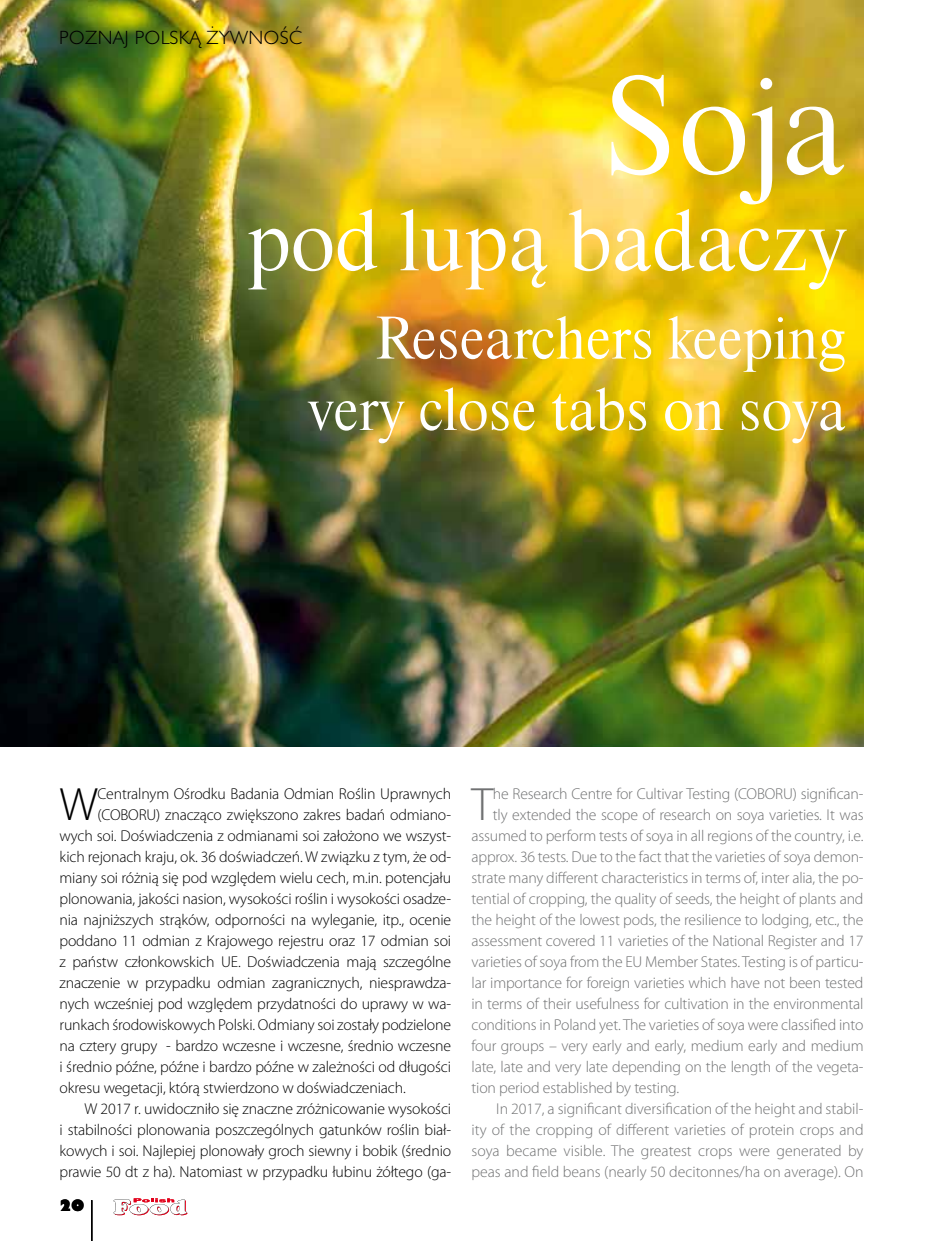
<style>
.page{position:relative;width:943px;height:1241px;background:#fff}
.page>*{position:absolute;margin:0;border:0;box-sizing:border-box;transform-origin:0 0}
.t1{font:129.5px "Dutch 801 Rm Hd PL";color:#fff}
.t2{font:80.5px "Dutch 801 Rm Hd PL";color:#fff}
.t3{font:56px/71.4px "Dutch 801 Rm Hd PL";color:#fff;text-align:right}
.t4{font:300 46.9px "Myriad Pro";color:#000}
.t5{font:300 46.9px "Myriad Pro";color:#707172}
.t6{font:300 17.5px "Humanst 521 Lt PL";letter-spacing:.03em;color:#000}
.t7{font:300 15.75px "Myriad Pro";letter-spacing:-.01em;color:#707172}
.t8{font:300 15.75px "Myriad Pro";letter-spacing:-.01em;color:#000}
.t9{font:14px "Humanst 521 U Bd PL";color:#000}
</style>
<div class="page">
<svg style="left:114px;top:1198px;width:73px;height:16px"></svg>
<hr style="left:91px;top:1199px;width:1px;height:41px;background:#000">
<img style="left:0;top:0;width:863px;height:746px">
<p class="t6" style="left:59px;top:25px;width:244px">POZNAJ POLSKĄ ŻYWNOŚĆ</p>
<h1 class="t1" style="left:602px;top:48px;width:245px">Soja</h1>
<h2 class="t2" style="left:247px;top:192px;width:600px">pod lupą badaczy</h2>
<h3 class="t3" style="left:308px;top:302px;width:539px">Researchers keeping very close tabs on soya</h3>
<h3 class="t4" style="left:60px;top:775px;width:40px">W</h3>
<p class="t8" style="left:98px;top:783px;width:355px">Centralnym Ośrodku Badania Odmian Roślin Uprawnych</p>
<p class="t8" style="left:98px;top:804px;width:355px">(COBORU) znacząco zwiększono zakres badań odmiano-</p>
<p class="t8" style="left:60px;top:825px;width:393px">wych soi. Doświadczenia z odmianami soi założono we wszyst-</p>
<p class="t8" style="left:60px;top:846px;width:393px">kich rejonach kraju, ok. 36 doświadczeń. W związku z tym, że od-</p>
<p class="t8" style="left:60px;top:867px;width:393px">miany soi różnią się pod względem wielu cech, m.in. potencjału</p>
<p class="t8" style="left:60px;top:888px;width:393px">plonowania, jakości nasion, wysokości roślin i wysokości osadze-</p>
<p class="t8" style="left:60px;top:909px;width:393px">nia najniższych strąków, odporności na wyleganie, itp., ocenie</p>
<p class="t8" style="left:60px;top:930px;width:393px">poddano 11 odmian z Krajowego rejestru oraz 17 odmian soi</p>
<p class="t8" style="left:60px;top:951px;width:393px">z państw członkowskich UE. Doświadczenia mają szczególne</p>
<p class="t8" style="left:60px;top:972px;width:393px">znaczenie w przypadku odmian zagranicznych, niesprawdza-</p>
<p class="t8" style="left:60px;top:993px;width:393px">nych wcześniej pod względem przydatności do uprawy w wa-</p>
<p class="t8" style="left:60px;top:1014px;width:393px">runkach środowiskowych Polski. Odmiany soi zostały podzielone</p>
<p class="t8" style="left:60px;top:1035px;width:393px">na cztery grupy - bardzo wczesne i wczesne, średnio wczesne</p>
<p class="t8" style="left:60px;top:1056px;width:393px">i średnio późne, późne i bardzo późne w zależności od długości</p>
<p class="t8" style="left:60px;top:1077px;width:348px">okresu wegetacji, którą stwierdzono w doświadczeniach.</p>
<p class="t8" style="left:84px;top:1098px;width:368px">W 2017 r. uwidoczniło się znaczne zróżnicowanie wysokości</p>
<p class="t8" style="left:60px;top:1119px;width:393px">i stabilności plonowania poszczególnych gatunków roślin biał-</p>
<p class="t8" style="left:60px;top:1140px;width:393px">kowych i soi. Najlepiej plonowały groch siewny i bobik (średnio</p>
<p class="t8" style="left:60px;top:1161px;width:393px">prawie 50 dt z ha). Natomiast w przypadku łubinu żółtego (ga-</p>
<p class="t9" style="left:60px;top:1195px;width:26px">20</p>
<h3 class="t5" style="left:471px;top:775px;width:23px">T</h3>
<p class="t7" style="left:493px;top:783px;width:372px">he Research Centre for Cultivar Testing (COBORU) significan-</p>
<p class="t7" style="left:493px;top:804px;width:372px">tly extended the scope of research on soya varieties. It was</p>
<p class="t7" style="left:471px;top:825px;width:393px">assumed to perform tests of soya in all regions of the country, i.e.</p>
<p class="t7" style="left:471px;top:846px;width:393px">approx. 36 tests. Due to the fact that the varieties of soya demon-</p>
<p class="t7" style="left:471px;top:867px;width:393px">strate many different characteristics in terms of, inter alia, the po-</p>
<p class="t7" style="left:471px;top:888px;width:393px">tential of cropping, the quality of seeds, the height of plants and</p>
<p class="t7" style="left:471px;top:909px;width:393px">the height of the lowest pods, the resilience to lodging, etc., the</p>
<p class="t7" style="left:471px;top:930px;width:393px">assessment covered 11 varieties of the National Register and 17</p>
<p class="t7" style="left:471px;top:951px;width:393px">varieties of soya from the EU Member States. Testing is of particu-</p>
<p class="t7" style="left:471px;top:972px;width:393px">lar importance for foreign varieties which have not been tested</p>
<p class="t7" style="left:471px;top:993px;width:393px">in terms of their usefulness for cultivation in the environmental</p>
<p class="t7" style="left:471px;top:1014px;width:393px">conditions in Poland yet. The varieties of soya were classified into</p>
<p class="t7" style="left:471px;top:1035px;width:393px">four groups – very early and early, medium early and medium</p>
<p class="t7" style="left:471px;top:1056px;width:393px">late, late and very late depending on the length of the vegeta-</p>
<p class="t7" style="left:471px;top:1077px;width:209px">tion period established by testing.</p>
<p class="t7" style="left:496px;top:1098px;width:369px">In 2017, a significant diversification of the height and stabil-</p>
<p class="t7" style="left:471px;top:1119px;width:393px">ity of the cropping of different varieties of protein crops and</p>
<p class="t7" style="left:471px;top:1140px;width:393px">soya became visible. The greatest crops were generated by</p>
<p class="t7" style="left:471px;top:1161px;width:393px">peas and field beans (nearly 50 decitonnes/ha on average). On</p>
</div>
